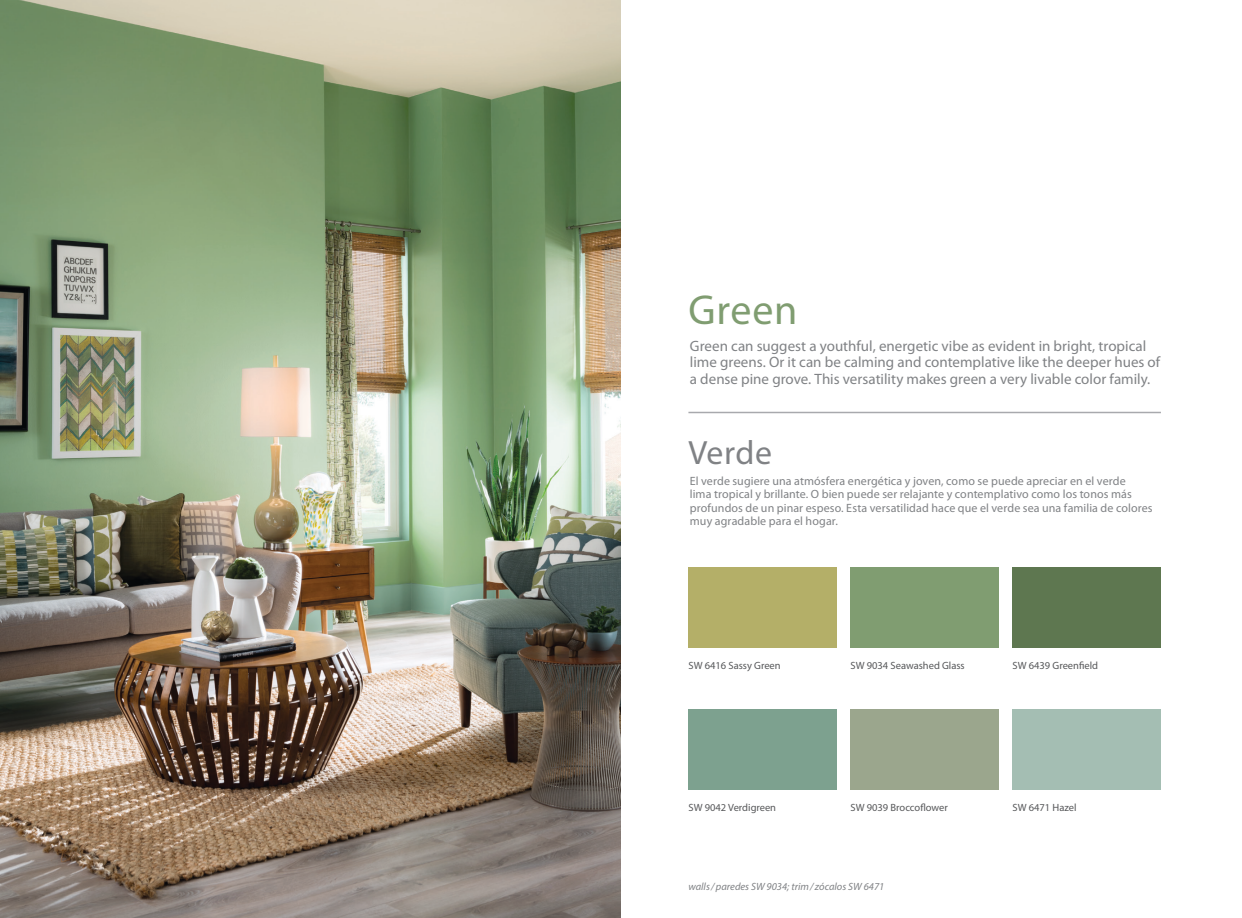
<style>
.page{position:relative;width:1242px;height:918px;background:#fff}
.page>*{position:absolute;margin:0;border:0;box-sizing:border-box;transform-origin:0 0}
.t1{font:42px "Myriad Pro";letter-spacing:.015em;color:#809d71}
.t2{font:33.75px "Myriad Pro";letter-spacing:.015em;color:#808285}
.t3{font:15px/16.5px "Myriad Pro";color:#808285}
.t4{font:12px/13.5px "Myriad Pro";letter-spacing:.01em;color:#808285}
.t5{font:10.5px "Myriad Pro";color:#57585a}
.t6{font:italic 10.5px "Myriad Pro";color:#808285}
</style>
<div class="page">
<img style="left:0;top:0;width:621px;height:918px">
<hr style="left:688px;top:412px;width:473px;height:1px;background:#a8a9ad">
<div style="left:688px;top:567px;width:149px;height:81px;background:#b4af68"></div>
<div style="left:850px;top:567px;width:149px;height:81px;background:#809d71"></div>
<div style="left:1012px;top:567px;width:149px;height:81px;background:#5e7750"></div>
<div style="left:688px;top:709px;width:149px;height:81px;background:#7da18f"></div>
<div style="left:850px;top:709px;width:149px;height:81px;background:#9ba68d"></div>
<div style="left:1012px;top:709px;width:149px;height:81px;background:#a4beb3"></div>
<h1 class="t1" style="left:689px;top:287px;width:110px">Green</h1>
<p class="t3" style="left:690px;top:338px;width:472px">Green can suggest a youthful, energetic vibe as evident in bright, tropical lime greens. Or it can be calming and contemplative like the deeper hues of a dense pine grove. This versatility makes green a very livable color family.</p>
<h2 class="t2" style="left:689px;top:434px;width:85px">Verde</h2>
<p class="t4" style="left:690px;top:474px;width:464px">El verde sugiere una atmósfera energética y joven, como se puede apreciar en el verde<br>lima tropical y brillante. O bien puede ser relajante y contemplativo como los tonos más profundos de un pinar espeso. Esta versatilidad hace que el verde sea una familia de colores muy agradable para el hogar.</p>
<p class="t5" style="left:688px;top:660px;width:94px">SW 6416 Sassy Green</p>
<p class="t5" style="left:851px;top:660px;width:116px">SW 9034 Seawashed Glass</p>
<p class="t5" style="left:1013px;top:660px;width:87px">SW 6439 Greenfield</p>
<p class="t5" style="left:689px;top:802px;width:89px">SW 9042 Verdigreen</p>
<p class="t5" style="left:851px;top:802px;width:99px">SW 9039 Broccoflower</p>
<p class="t5" style="left:1013px;top:802px;width:66px">SW 6471 Hazel</p>
<p class="t6" style="left:688px;top:880px;width:197px">walls/paredes SW 9034; trim/ zócalos SW 6471</p>
</div>
